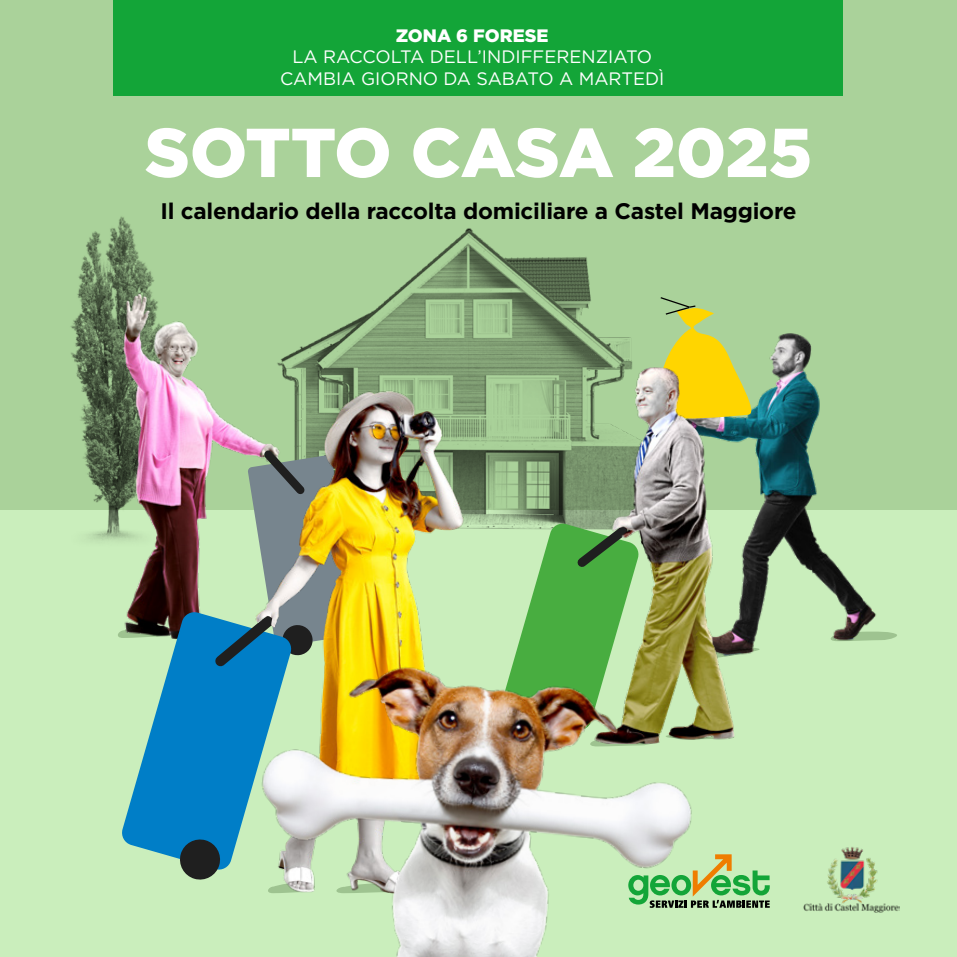
<style>
.page{position:relative;width:957px;height:957px;background:#aad29a}
.page>*{position:absolute;margin:0;border:0;box-sizing:border-box;transform-origin:0 0}
.t1{font:900 69px "Gotham";letter-spacing:-.01em;color:#fff}
.t2{font:700 22.5px "Gotham";letter-spacing:-.01em;color:#000}
.t3{font:18px/21.6px "Gotham";color:#fff;text-align:center}
.t4{font:900 18px "Gotham";color:#fff}
</style>
<div class="page">
<div style="left:0;top:510px;width:957px;height:447px;background:#caeebc"></div>
<svg style="left:886px;top:632px;width:11px;height:8px"></svg>
<img style="left:70px;top:216px;width:85px;height:325px">
<img style="left:101px;top:285px;width:133px;height:353px">
<img style="left:747px;top:334px;width:139px;height:307px">
<img style="left:277px;top:228px;width:356px;height:301px">
<svg style="left:649px;top:297px;width:111px;height:122px"></svg>
<svg style="left:502px;top:518px;width:275px;height:123px"></svg>
<svg style="left:121px;top:611px;width:94px;height:248px;fill:#007ec7"></svg>
<svg style="left:178px;top:837px;width:37px;height:43px;background:#2d444a"></svg>
<svg style="left:206px;top:443px;width:28px;height:233px"></svg>
<img style="left:565px;top:368px;width:182px;height:242px">
<img style="left:234px;top:370px;width:243px;height:240px">
<img style="left:215px;top:610px;width:553px;height:347px">
<svg style="left:628px;top:854px;width:142px;height:54px"></svg>
<img style="left:803px;top:847px;width:96px;height:66px">
<div style="left:114px;top:0;width:729px;height:95px;background:#13a538"></div>
<p class="t4" style="left:396px;top:23px;width:154px">ZONA 6 FORESE</p>
<p class="t3" style="left:280px;top:46px;width:386px">LA RACCOLTA DELL’INDIFFERENZIATO<br>CAMBIA GIORNO DA SABATO A MARTEDÌ</p>
<h1 class="t1" style="left:145px;top:105px;width:669px">SOTTO CASA 2025</h1>
<p class="t2" style="left:160px;top:196px;width:638px">Il calendario della raccolta domiciliare a Castel Maggiore</p>
</div>
